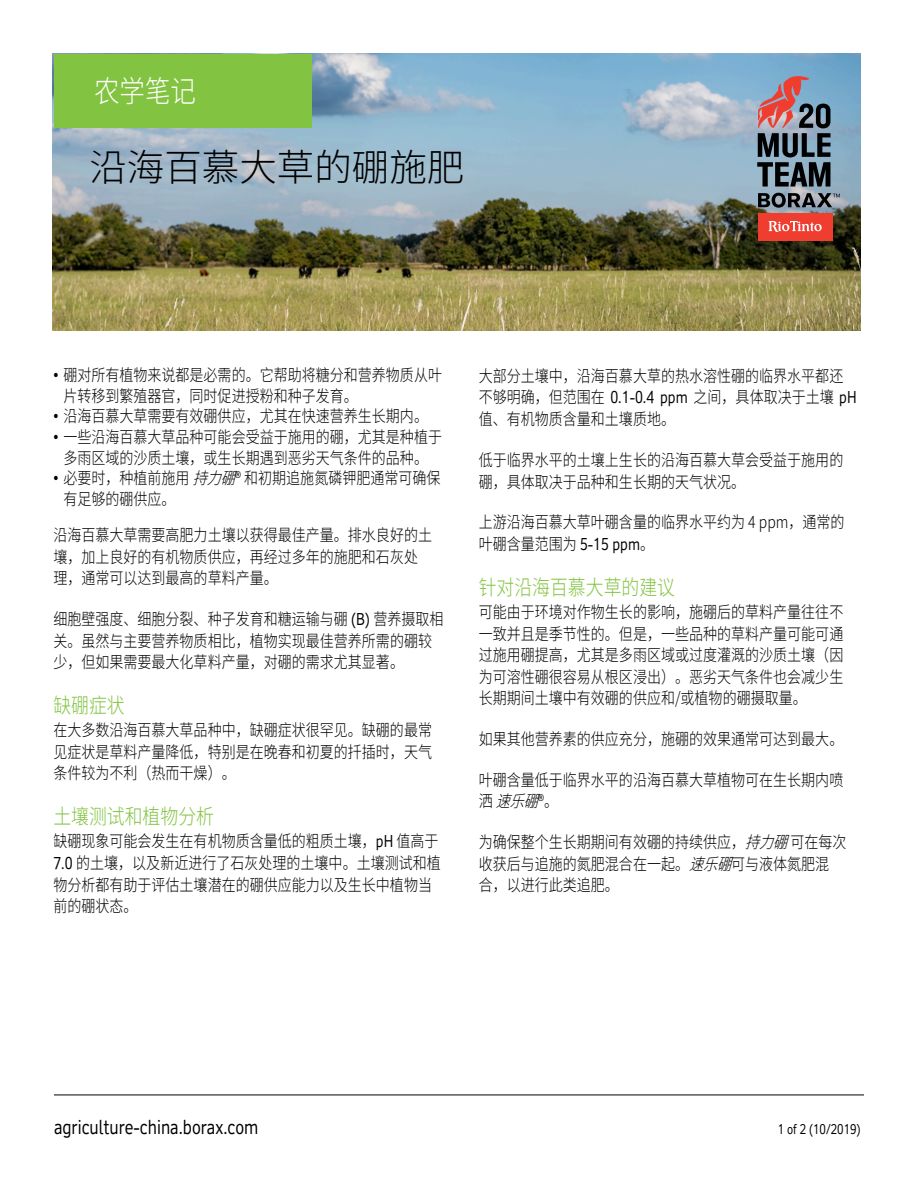
<style>
.page{position:relative;width:918px;height:1188px;background:#fff}
.page>*{position:absolute;margin:0;border:0;box-sizing:border-box;transform-origin:0 0}
.t1{font:300 37.5px "Source Han Sans CN";color:#000}
.t2{font:300 30px "Source Han Sans CN";color:#fff;scale:.85 1}
.t3{font:300 21px "Source Han Sans CN";color:#82c341;scale:.85 1}
.t4{font:19.5px "RT Vickerman";color:#000;scale:.85 1}
.t5{font:300 16.5px/21.5px "Source Han Sans CN";color:#000;scale:.85 1}
.t6{font:13.5px "RT Vickerman";color:#000;scale:.85 1}
.s1{font-family:"RT Vickerman";font-weight:400}
.s2{font-style:italic}
</style>
<div class="page">
<hr style="left:54px;top:1095px;width:810px;height:1px;background:#000">
<img style="left:53px;top:54px;width:807px;height:277px">
<div style="left:54px;top:54px;width:257px;height:73px;background:#82c341"></div>
<svg style="left:757px;top:72px;width:73px;height:115px;background:#71707c"></svg>
<svg style="left:758px;top:193px;width:82px;height:15px"></svg>
<div style="left:758px;top:213px;width:75px;height:27px;background:#ef3e2f"></div>
<svg style="left:769px;top:221px;width:53px;height:11px"></svg>
<h2 class="t2" style="left:94px;top:74px;width:122px">农学笔记</h2>
<h1 class="t1" style="left:89px;top:146px;width:377px">沿海百慕大草的硼施肥</h1>
<p class="t5" style="left:63px;top:365px;width:447px;line-height:20.7px;text-indent:-10px"><span class="s1">•</span> 硼对所有植物来说都是必需的。它帮助将糖分和营养物质从叶片转移到繁殖器官，同时促进授粉和种子发育。</p>
<p class="t5" style="left:53px;top:406px;width:442px"><span class="s1">•</span> 沿海百慕大草需要有效硼供应，尤其在快速营养生长期内。</p>
<p class="t5" style="left:53px;top:427px;width:459px;line-height:20.7px;text-align:center"><span class="s1">•</span> 一些沿海百慕大草品种可能会受益于施用的硼，尤其是种植于多雨区域的沙质土壤，或生长期遇到恶劣天气条件的品种。</p>
<p class="t5" style="left:63px;top:468px;width:445px;line-height:20.7px;text-indent:-10px"><span class="s1">•</span> 必要时，种植前施用 <span class="s2">持力硼</span>® 和初期追施氮磷钾肥通常可确保有足够的硼供应。</p>
<p class="t5" style="left:53px;top:525px;width:447px">沿海百慕大草需要高肥力土壤以获得最佳产量。排水良好的土壤，加上良好的有机物质供应，再经过多年的施肥和石灰处理，通常可以达到最高的草料产量。</p>
<p class="t5" style="left:53px;top:608px;width:461px">细胞壁强度、细胞分裂、种子发育和糖运输与硼 <span class="s1">(B)</span> 营养摄取相关。虽然与主要营养物质相比，植物实现最佳营养所需的硼较少，但如果需要最大化草料产量，对硼的需求尤其显著。</p>
<p class="t3" style="left:53px;top:694px;width:86px">缺硼症状</p>
<p class="t5" style="left:53px;top:720px;width:447px;text-align:justify">在大多数沿海百慕大草品种中，缺硼症状很罕见。缺硼的最常见症状是草料产量降低，特别是在晚春和初夏的扦插时，天气条件较为不利（热而干燥）。</p>
<p class="t3" style="left:53px;top:805px;width:191px">土壤测试和植物分析</p>
<p class="t5" style="left:53px;top:831px;width:457px">缺硼现象可能会发生在有机物质含量低的粗质土壤，<span class="s1">pH</span> 值高于<br><span class="s1">7.0</span> 的土壤，以及新近进行了石灰处理的土壤中。土壤测试和植物分析都有助于评估土壤潜在的硼供应能力以及生长中植物当前的硼状态。</p>
<p class="t5" style="left:479px;top:366px;width:446px">大部分土壤中，沿海百慕大草的热水溶性硼的临界水平都还不够明确，但范围在 <span class="s1">0.1-0.4 ppm</span> 之间，具体取决于土壤 <span class="s1">pH</span>值、有机物质含量和土壤质地。</p>
<p class="t5" style="left:479px;top:450px;width:431px">低于临界水平的土壤上生长的沿海百慕大草会受益于施用的硼，具体取决于品种和生长期的天气状况。</p>
<p class="t5" style="left:479px;top:512px;width:432px;line-height:21px">上游沿海百慕大草叶硼含量的临界水平约为 4 ppm，通常的叶硼含量范围为 <span class="s1">5-15 ppm</span>。</p>
<p class="t3" style="left:479px;top:575px;width:233px">针对沿海百慕大草的建议</p>
<p class="t5" style="left:479px;top:602px;width:431px;text-align:justify">可能由于环境对作物生长的影响，施硼后的草料产量往往不一致并且是季节性的。但是，一些品种的草料产量可能可通过施用硼提高，尤其是多雨区域或过度灌溉的沙质土壤（因为可溶性硼很容易从根区浸出）。恶劣天气条件也会减少生长期期间土壤中有效硼的供应和/或植物的硼摄取量。</p>
<p class="t5" style="left:479px;top:729px;width:431px">如果其他营养素的供应充分，施硼的效果通常可达到最大。</p>
<p class="t5" style="left:479px;top:769px;width:431px">叶硼含量低于临界水平的沿海百慕大草植物可在生长期内喷洒 <span class="s2">速乐硼</span>® 。</p>
<p class="t5" style="left:479px;top:832px;width:434px">为确保整个生长期期间有效硼的持续供应，<span class="s2">持力硼</span>可在每次收获后与追施的氮肥混合在一起。<span class="s2">速乐硼</span>可与液体氮肥混合，以进行此类追肥。</p>
<p class="t4" style="left:54px;top:1115px;width:242px">agriculture-china.borax.com</p>
<p class="t6" style="left:778px;top:1121px;width:99px">1 of 2 (10/2019)</p>
</div>
